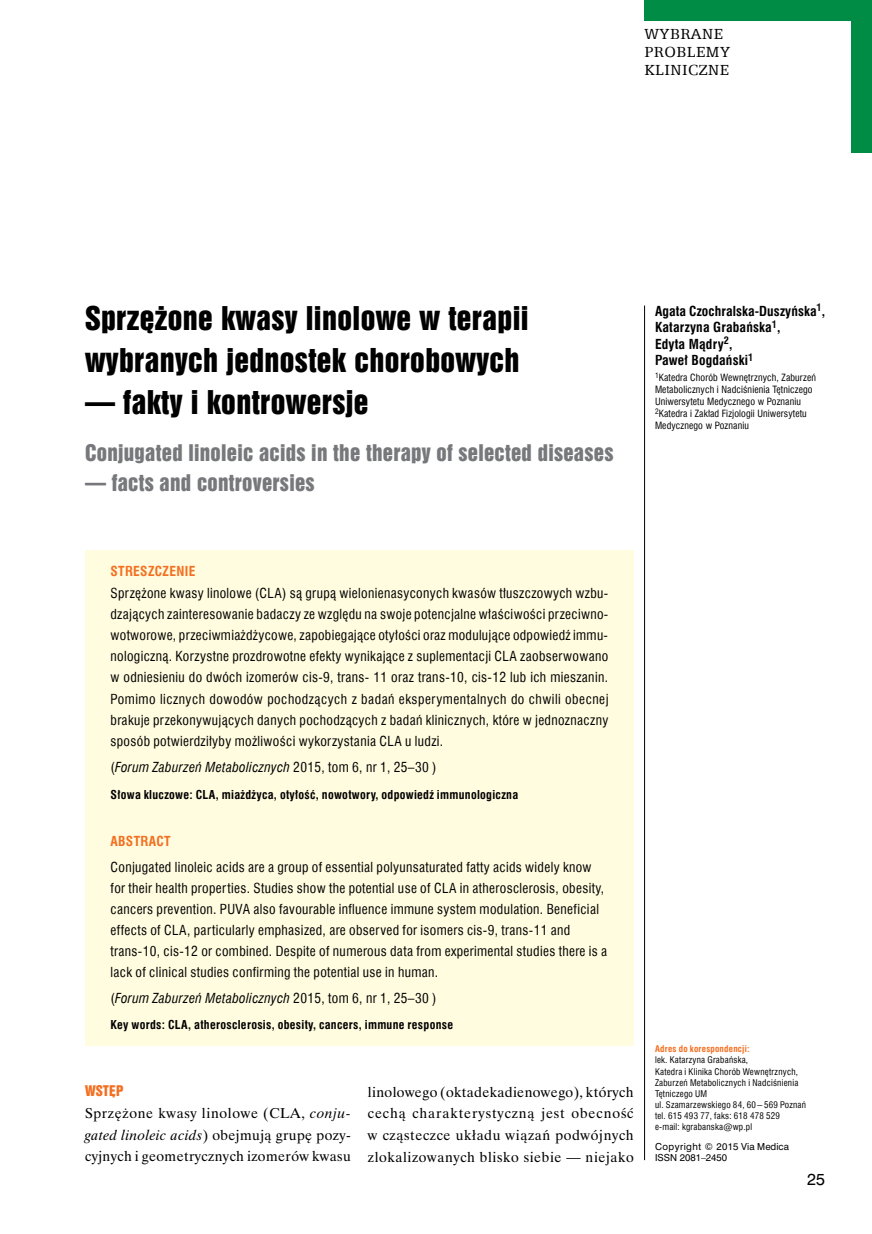
<style>
.page{position:relative;width:872px;height:1234px;background:#fff}
.page>*{position:absolute;margin:0;border:0;box-sizing:border-box;transform-origin:0 0}
.t1{font:30px/42px "Swis 921 EU";letter-spacing:.01em;color:#000}
.t2{font:21px "Swis 921 EU";letter-spacing:.01em;color:#77787b}
.t3{font:16.5px/18px "Egyptian 505 EU";letter-spacing:.03em;color:#000}
.t4{font:15px "Swis 721 PL";color:#000}
.t5{font:14.25px/21.8px "Time Ibis EE";letter-spacing:.035em;color:#000;text-align:justify}
.t6{font:13.5px/21.1px "Swis 721 Cn EU";letter-spacing:.025em;color:#000;text-align:justify}
.t7{font:italic 13.5px "Swis 721 Cn EU";letter-spacing:.025em;color:#000}
.t8{font:700 13.5px/16.5px "Swis 721 Cn EU";letter-spacing:.01em;color:#000}
.t9{font:700 13.5px "Swis 721 Cn EU";letter-spacing:.025em;color:#f36f21}
.t10{font:13.5px "Swis 921 EU";letter-spacing:.025em;color:#f36f21}
.t11{font:700 12px "Swis 721 Cn EU";letter-spacing:.025em;color:#000}
.t12{font:9.75px/11.9px "Swis 721 Cn EU";letter-spacing:.01em;color:#000}
.t13{font:9px/11.1px "Swis 721 Cn EU";letter-spacing:.025em;color:#000}
.t14{font:9px/10.8px "Swis 721 PL";color:#000}
.t15{font:700 9px "Swis 721 Cn EU";letter-spacing:.025em;color:#f36f21}
.s1{font-style:normal}
.s2{font-style:italic}
</style>
<div class="page">
<hr style="left:644px;top:305px;width:1px;height:854px;background:#000">
<div style="left:644px;top:0;width:228px;height:21px;background:#008c44"></div>
<div style="left:850px;top:0;width:22px;height:153px;background:#008c44"></div>
<div style="left:85px;top:550px;width:549px;height:495px;background:#fffcdf"></div>
<p class="t3" style="left:644px;top:25px;width:87px">WYBRANE<br>PROBLEMY<br>KLINICZNE</p>
<h1 class="t1" style="left:85px;top:296px;width:445px">Sprzężone kwasy linolowe w terapii wybranych jednostek chorobowych</h1>
<h1 class="t1" style="left:85px;top:380px;width:285px">— fakty i kontrowersje</h1>
<h2 class="t2" style="left:85px;top:438px;width:530px">Conjugated linoleic acids in the therapy of selected diseases</h2>
<h2 class="t2" style="left:85px;top:468px;width:231px">— facts and controversies</h2>
<p class="t8" style="left:655px;top:303px;width:172px">Agata Czochralska-Duszyńska<sup>1</sup>,<br>Katarzyna Grabańska<sup>1</sup>,<br>Edyta Mądry<sup>2</sup>,<br>Paweł Bogdański<sup>1</sup></p>
<p class="t12" style="left:655px;top:372px;width:163px"><sup>1</sup>Katedra Chorób Wewnętrznych, Zaburzeń Metabolicznych i Nadciśnienia Tętniczego Uniwersytetu Medycznego w Poznaniu <sup>2</sup>Katedra i Zakład Fizjologii Uniwersytetu Medycznego w Poznaniu</p>
<p class="t9" style="left:111px;top:563px;width:86px">STRESZCZENIE</p>
<p class="t6" style="left:111px;top:582px;width:499px">Sprzężone kwasy linolowe (CLA) są grupą wielonienasyconych kwasów tłuszczowych wzbu&shy;dzających zainteresowanie badaczy ze względu na swoje potencjalne właściwości przeciwno&shy;wotworowe, przeciwmiażdżycowe, zapobiegające otyłości oraz modulujące odpowiedź immu&shy;nologiczną. Korzystne prozdrowotne efekty wynikające z suplementacji CLA zaobserwowano w odniesieniu do dwóch izomerów cis-9, trans- 11 oraz trans-10, cis-12 lub ich mieszanin.<br>Pomimo licznych dowodów pochodzących z badań eksperymentalnych do chwili obecnej brakuje przekonywujących danych pochodzących z badań klinicznych, które w jednoznaczny sposób potwierdziłyby możliwości wykorzystania CLA u ludzi.</p>
<p class="t7" style="left:111px;top:759px;width:327px"><span class="s1">(</span>Forum Zaburzeń Metabolicznych <span class="s1">2015, tom 6, nr 1, 25–30 )</span></p>
<p class="t11" style="left:111px;top:786px;width:409px">Słowa kluczowe: CLA, miażdżyca, otyłość, nowotwory, odpowiedź immunologiczna</p>
<p class="t9" style="left:111px;top:833px;width:62px">ABSTRACT</p>
<p class="t6" style="left:111px;top:856px;width:498px;text-align:left">Conjugated linoleic acids are a group of essential polyunsaturated fatty acids widely know for their health properties. Studies show the potential use of CLA in atherosclerosis, obesity, cancers prevention. PUVA also favourable influence immune system modulation. Beneficial effects of CLA, particularly emphasized, are observed for isomers cis-9, trans-11 and trans-10, cis-12 or combined. Despite of numerous data from experimental studies there is a lack of clinical studies confirming the potential use in human.</p>
<p class="t7" style="left:111px;top:990px;width:327px"><span class="s1">(</span>Forum Zaburzeń Metabolicznych <span class="s1">2015, tom 6, nr 1, 25–30 )</span></p>
<p class="t11" style="left:111px;top:1017px;width:344px">Key words: CLA, atherosclerosis, obesity, cancers, immune response</p>
<p class="t10" style="left:85px;top:1081px;width:40px">Wstęp</p>
<p class="t5" style="left:85px;top:1101px;width:267px">Sprzężone kwasy linolowe (CLA, <span class="s2">conju&shy;gated linoleic acids</span>) obejmują grupę pozy&shy;cyjnych i geometrycznych izomerów kwasu</p>
<p class="t5" style="left:368px;top:1080px;width:267px">linolowego (oktadekadienowego), których cechą charakterystyczną jest obecność w cząsteczce układu wiązań podwójnych zlokalizowanych blisko siebie — niejako</p>
<p class="t15" style="left:655px;top:1043px;width:96px">Adres do korespondencji:</p>
<p class="t13" style="left:655px;top:1054px;width:153px">lek. Katarzyna Grabańska,<br>Katedra i Klinika Chorób Wewnętrznych,<br>Zaburzeń Metabolicznych i Nadciśnienia<br>Tętniczego UM<br>ul. Szamarzewskiego 84, 60−569 Poznań tel. 615 493 77, faks: 618 478 529 e-mail: kgrabanska@wp.pl</p>
<p class="t14" style="left:655px;top:1141px;width:135px">Copyright © 2015 Via Medica<br>ISSN 2081–2450</p>
<p class="t4" style="left:807px;top:1169px;width:19px">25</p>
</div>
